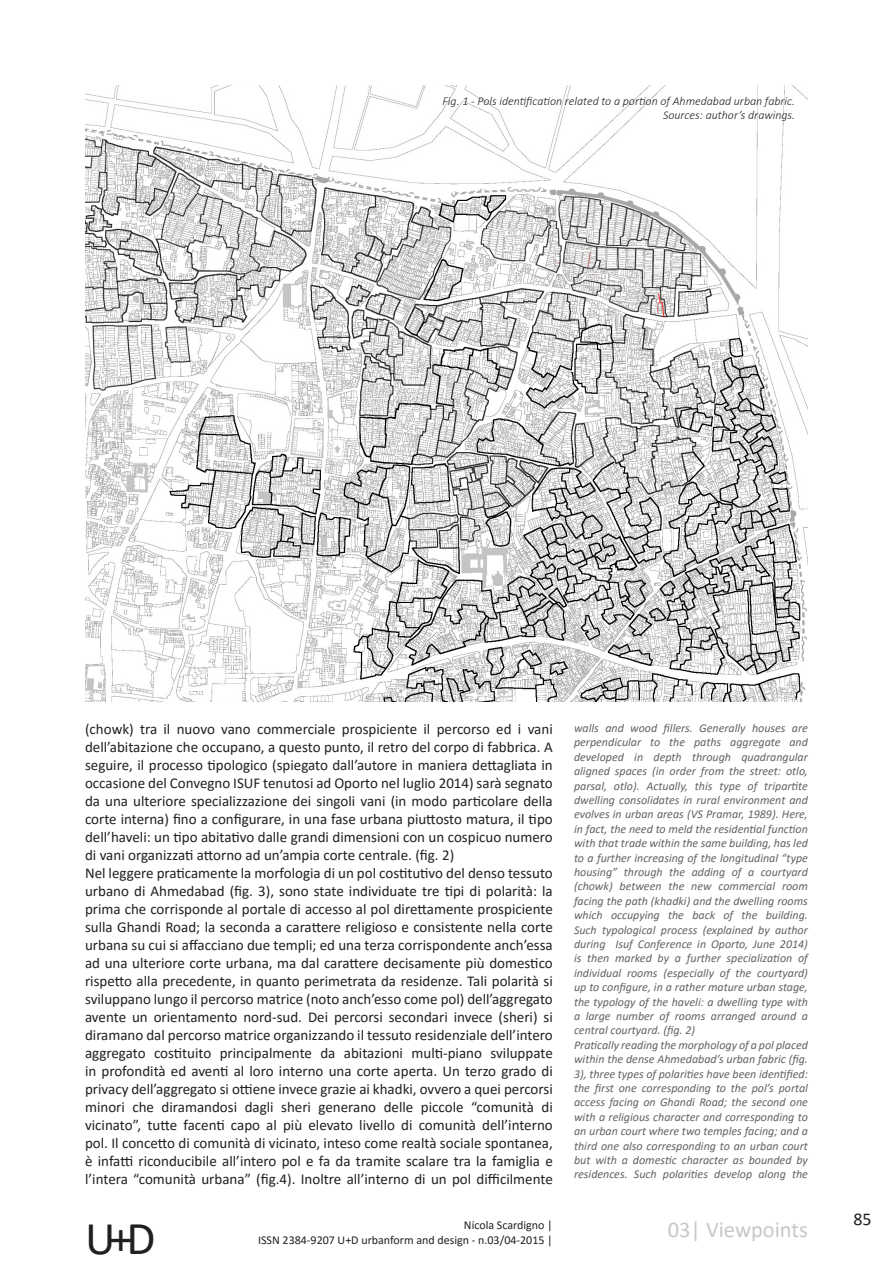
<style>
.page{position:relative;width:893px;height:1263px;background:#fff}
.page>*{position:absolute;margin:0;border:0;box-sizing:border-box;transform-origin:0 0}
.t1{font:47.25px "Calibri";color:#231f20}
.t2{font:22.5px "Calibri";color:#c7c8ca}
.t3{font:18px "Calibri";color:#231f20}
.t4{font:15px/18px "Calibri";color:#231f20;text-align:justify}
.t5{font:italic 12px/14.4px "Calibri";color:#636366;text-align:justify}
.t6{font:italic 300 12px "Calibri";color:#231f20}
.t7{font:12px "Calibri";color:#231f20}
</style>
<div class="page">
<img style="left:85px;top:85px;width:723px;height:617px">
<p class="t6" style="left:442px;top:93px;width:354px">Fig. 1 - Pols identification related to a portion of Ahmedabad urban fabric.</p>
<p class="t6" style="left:663px;top:108px;width:134px">Sources: author’s drawings.</p>
<p class="t4" style="left:85px;top:720px;width:469px">(chowk) tra il nuovo vano commerciale prospiciente il percorso ed i vani dell’abitazione che occupano, a questo punto, il retro del corpo di fabbrica. A seguire, il processo tipologico (spiegato dall’autore in maniera dettagliata in occasione del Convegno ISUF tenutosi ad Oporto nel luglio 2014) sarà segnato da una ulteriore specializzazione dei singoli vani (in modo particolare della corte interna) fino a configurare, in una fase urbana piuttosto matura, il tipo dell’haveli: un tipo abitativo dalle grandi dimensioni con un cospicuo numero di vani organizzati attorno ad un’ampia corte centrale. (fig. 2)</p>
<p class="t4" style="left:85px;top:864px;width:469px">Nel leggere praticamente la morfologia di un pol costitutivo del denso tessuto urbano di Ahmedabad (fig. 3), sono state individuate tre tipi di polarità: la prima che corrisponde al portale di accesso al pol direttamente prospiciente sulla Ghandi Road; la seconda a carattere religioso e consistente nella corte urbana su cui si affacciano due templi; ed una terza corrispondente anch’essa ad una ulteriore corte urbana, ma dal carattere decisamente più domestico rispetto alla precedente, in quanto perimetrata da residenze. Tali polarità si sviluppano lungo il percorso matrice (noto anch’esso come pol) dell’aggregato avente un orientamento nord-sud. Dei percorsi secondari invece (sheri) si diramano dal percorso matrice organizzando il tessuto residenziale dell’intero aggregato costituito principalmente da abitazioni multi-piano sviluppate in profondità ed aventi al loro interno una corte aperta. Un terzo grado di privacy dell’aggregato si ottiene invece grazie ai khadki, ovvero a quei percorsi minori che diramandosi dagli sheri generano delle piccole “comunità di vicinato”, tutte facenti capo al più elevato livello di comunità dell’interno pol. Il concetto di comunità di vicinato, inteso come realtà sociale spontanea, è infatti riconducibile all’intero pol e fa da tramite scalare tra la famiglia e l’intera “comunità urbana” (fig.4). Inoltre all’interno di un pol difficilmente</p>
<p class="t5" style="left:574px;top:720px;width:235px">walls and wood fillers. Generally houses are perpendicular to the paths aggregate and developed in depth through quadrangular aligned spaces (in order from the street: otlo, parsal, otlo). Actually, this type of tripartite dwelling consolidates in rural environment and evolves in urban areas (VS Pramar, 1989). Here, in fact, the need to meld the residential function with that trade within the same building, has led to a further increasing of the longitudinal “type housing” through the adding of a courtyard (chowk) between the new commercial room facing the path (khadki) and the dwelling rooms which occupying the back of the building.<br>Such typological process (explained by author during Isuf Conference in Oporto, June 2014) is then marked by a further specialization of individual rooms (especially of the courtyard) up to configure, in a rather mature urban stage, the typology of the haveli: a dwelling type with a large number of rooms arranged around a central courtyard. (fig. 2)</p>
<p class="t5" style="left:574px;top:1037px;width:235px">Pratically reading the morphology of a pol placed within the dense Ahmedabad’s urban fabric (fig.<br>3), three types of polarities have been identified: the first one corresponding to the pol’s portal access facing on Ghandi Road; the second one with a religious character and corresponding to an urban court where two temples facing; and a third one also corresponding to an urban court but with a domestic character as bounded by residences. Such polarities develop along the</p>
<p class="t7" style="left:464px;top:1217px;width:90px">Nicola Scardigno |</p>
<p class="t1" style="left:85px;top:1206px;width:72px">U+D</p>
<p class="t2" style="left:668px;top:1214px;width:142px">03| Viewpoints</p>
<p class="t7" style="left:258px;top:1231px;width:296px">ISSN 2384-9207 U+D urbanform and design - n.03/04-2015 |</p>
<p class="t3" style="left:853px;top:1207px;width:20px">85</p>
</div>
